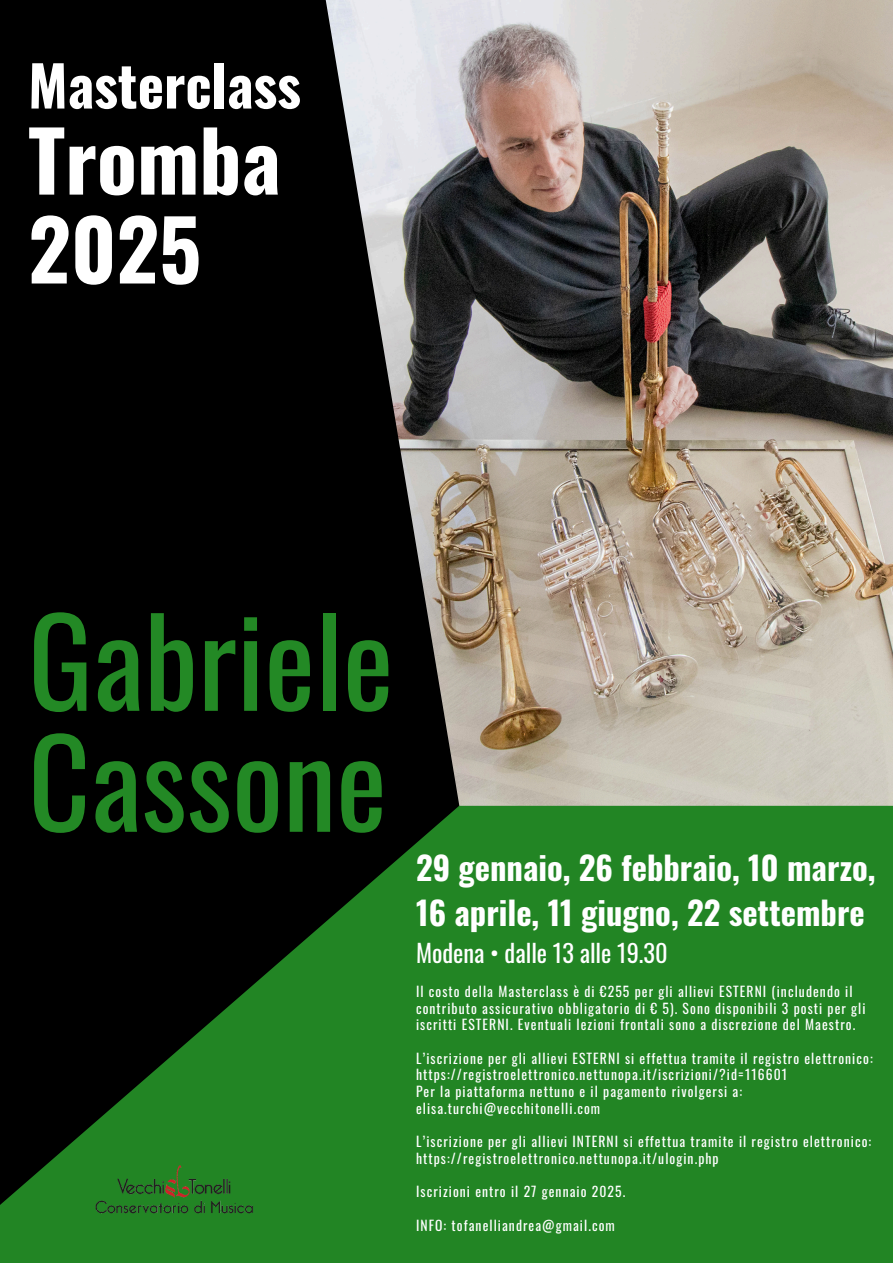
<style>
.page{position:relative;width:893px;height:1263px;background:#000}
.page>*{position:absolute;margin:0;border:0;box-sizing:border-box;transform-origin:0 0}
.t1{font:120.52px/121px "Oswald";color:#238925}
.t2{font:700 82.88px/88.9px "Oswald";color:#fff}
.t3{font:700 55.88px "Oswald";color:#fff}
.t4{font:700 32.47px/45.1px "Oswald";color:#fff}
.t5{font:24.38px "Oswald";color:#fff}
.t6{font:13.65px/16.7px "Oswald";letter-spacing:.08em;color:#fff}
</style>
<div class="page">
<svg style="left:0;top:806px;width:893px;height:457px;fill:#228524"></svg>
<img style="left:326px;top:0;width:567px;height:806px">
<img style="left:91px;top:1105px;width:167px;height:158px">
<p class="t3" style="left:28px;top:42px;width:274px">Masterclass</p>
<p class="t2" style="left:28px;top:113px;width:254px">Tromba<br>2025</p>
<p class="t1" style="left:28px;top:596px;width:367px">Gabriele<br>Cassone</p>
<p class="t4" style="left:416px;top:844px;width:461px">29 gennaio, 26 febbraio, 10 marzo,<br>16 aprile, 11 giugno, 22 settembre</p>
<p class="t5" style="left:416px;top:933px;width:253px">Modena • dalle 13 alle 19.30</p>
<h2 class="t6" style="left:416px;top:982px;width:451px">Il costo della Masterclass è di €255 per gli allievi ESTERNI (includendo il contributo assicurativo obbligatorio di € 5). Sono disponibili 3 posti per gli iscritti ESTERNI. Eventuali lezioni frontali sono a discrezione del Maestro.</h2>
<h1 class="t6" style="left:416px;top:1049px;width:458px">L’iscrizione per gli allievi ESTERNI si effettua tramite il registro elettronico: https://registroelettronico.nettunopa.it/iscrizioni/?id=116601</h1>
<p class="t6" style="left:416px;top:1082px;width:328px">Per la piattaforma nettuno e il pagamento rivolgersi a: elisa.turchi@vecchitonelli.com</p>
<h3 class="t6" style="left:416px;top:1132px;width:457px">L’iscrizione per gli allievi INTERNI si effettua tramite il registro elettronico: https://registroelettronico.nettunopa.it/ulogin.php</h3>
<p class="t6" style="left:416px;top:1182px;width:211px">Iscrizioni entro il 27 gennaio 2025.</p>
<p class="t6" style="left:416px;top:1216px;width:200px">INFO: tofanelliandrea@gmail.com</p>
</div>
